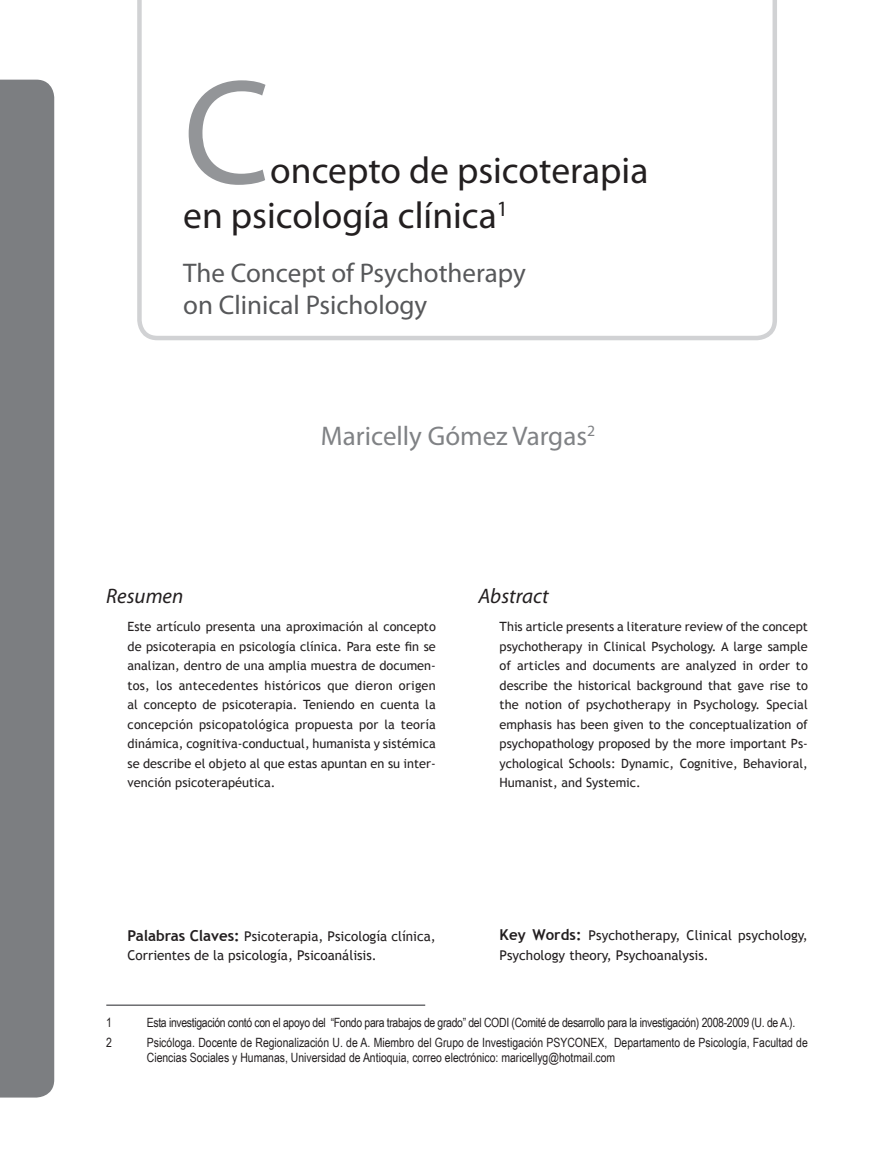
<style>
.page{position:relative;width:893px;height:1149px;background:#fff}
.page>*{position:absolute;margin:0;border:0;box-sizing:border-box;transform-origin:0 0}
.t1{font:150px "Myriad Pro";color:#939598}
.t2{font:37.5px/45px "Myriad Pro";color:#231f20}
.t3{font:27px/32.4px "Myriad Pro";color:#57585a}
.t4{font:27px "Myriad Pro";color:#808285}
.t5{font:italic 21px "Myriad Pro";color:#231f20}
.t6{font:13.5px/19.5px "Trebuchet MS";color:#231f20}
.t7{font:12.75px/19.5px "Trebuchet MS";color:#231f20;text-align:justify}
.t8{font:12.75px/15.3px "Arial Narrow";color:#231f20}
.t9{font:12.75px "Arial Narrow";letter-spacing:-.025em;color:#231f20}
.s1{font-weight:700;font-size:15px}
</style>
<div class="page">
<svg style="left:137px;top:0;width:640px;height:340px"></svg>
<div style="left:0;top:80px;width:54px;height:1017px;background:#7c7e81"></div>
<hr style="left:106px;top:1004px;width:319px;height:1px;background:#6c6d70">
<h1 class="t1" style="left:183px;top:40px;width:88px">C</h1>
<h2 class="t2" style="left:183px;top:147px;width:467px;text-indent:87px">oncepto de psicoterapia en psicología clínica<sup>1</sup></h2>
<h3 class="t3" style="left:183px;top:256px;width:344px">The Concept of Psychotherapy on Clinical Psichology</h3>
<h3 class="t4" style="left:321px;top:419px;width:276px">Maricelly Gómez Vargas<sup>2</sup></h3>
<h3 class="t5" style="left:106px;top:583px;width:79px">Resumen</h3>
<p class="t7" style="left:128px;top:617px;width:310px">Este artículo presenta una aproximación al concepto de psicoterapia en psicología clínica. Para este fin se analizan, dentro de una amplia muestra de documen&shy;tos, los antecedentes históricos que dieron origen al concepto de psicoterapia. Teniendo en cuenta la concepción psicopatológica propuesta por la teoría dinámica, cognitiva-conductual, humanista y sistémica se describe el objeto al que estas apuntan en su inter&shy;vención psicoterapéutica.</p>
<h3 class="t5" style="left:478px;top:583px;width:72px">Abstract</h3>
<p class="t7" style="left:500px;top:617px;width:310px">This article presents a literature review of the concept psychotherapy in Clinical Psychology. A large sample of articles and documents are analyzed in order to describe the historical background that gave rise to the notion of psychotherapy in Psychology. Special emphasis has been given to the conceptualization of psychopathology proposed by the more important Ps&shy;ychological Schools: Dynamic, Cognitive, Behavioral, Humanist, and Systemic.</p>
<p class="t6" style="left:128px;top:926px;width:310px"><span class="s1">Palabras Claves:</span> Psicoterapia, Psicología clínica,<br>Corrientes de la psicología, Psicoanálisis.</p>
<p class="t6" style="left:500px;top:925px;width:310px"><span class="s1">Key Words:</span> Psychotherapy, Clinical psychology,<br>Psychology theory, Psychoanalysis.</p>
<p class="t8" style="left:106px;top:1014px;width:7px">1</p>
<p class="t9" style="left:147px;top:1013px;width:650px">Esta investigación contó con el apoyo del “Fondo para trabajos de grado” del CODI (Comité de desarrollo para la investigación) 2008-2009 (U. de A.).</p>
<p class="t8" style="left:106px;top:1033px;width:7px">2</p>
<p class="t8" style="left:147px;top:1033px;width:663px">Psicóloga. Docente de Regionalización U. de A. Miembro del Grupo de Investigación PSYCONEX, Departamento de Psicología, Facultad de<br>Ciencias Sociales y Humanas, Universidad de Antioquia, correo electrónico: maricellyg@hotmail.com</p>
</div>
